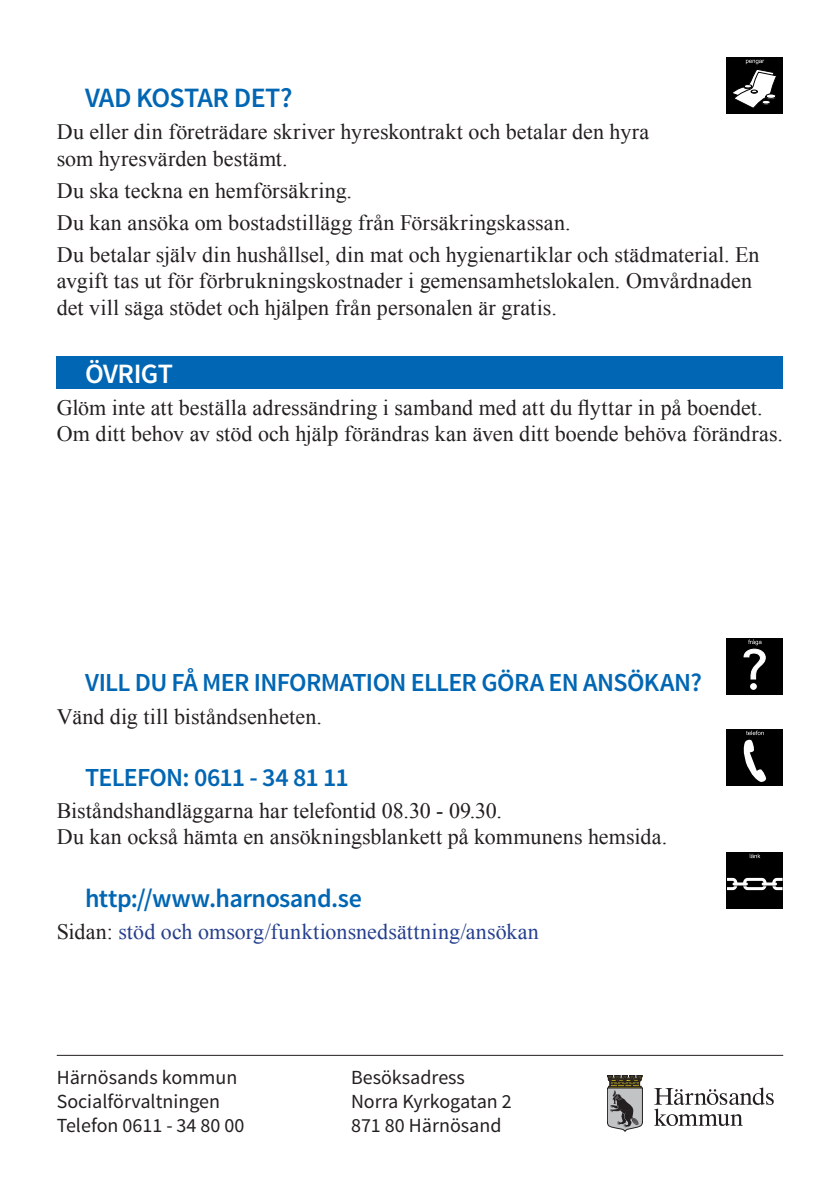
<style>
.page{position:relative;width:840px;height:1191px;background:#fff}
.page>*{position:absolute;margin:0;border:0;box-sizing:border-box;transform-origin:0 0}
.Rubrik_2{font:600 28px "Source Sans Pro";letter-spacing:-.025em;color:#0166b3}
.Rubrik_1{font:600 28px "Source Sans Pro";letter-spacing:-.025em;color:#fff}
.Rubrik_1-2{font:600 26px "Source Sans Pro";letter-spacing:-.025em;color:#0166b3}
.Brödtext{font:22px/26.4px "Times New Roman";letter-spacing:.005em;color:#231f20}
.Brödtext-2{font:22px "Times New Roman";letter-spacing:.005em;color:#253f8e}
.t1{font:20px "Source Sans Pro";color:#231f20}
.s1{color:#231f20}
</style>
<div class="page">
<div style="left:57px;top:356px;width:725px;height:32px;background:#0166b3"></div>
<div style="left:726px;top:57px;width:56px;height:56px;background:#000"></div>
<svg style="left:733px;top:60px;width:43px;height:48px"></svg>
<div style="left:726px;top:638px;width:56px;height:56px;background:#000"></div>
<svg style="left:743px;top:639px;width:22px;height:50px"></svg>
<div style="left:726px;top:729px;width:56px;height:56px;background:#000"></div>
<svg style="left:743px;top:730px;width:22px;height:52px"></svg>
<div style="left:726px;top:852px;width:56px;height:56px;background:#000"></div>
<svg style="left:727px;top:877px;width:55px;height:14px"></svg>
<svg style="left:749px;top:853px;width:11px;height:5px"></svg>
<svg style="left:607px;top:1075px;width:35px;height:56px;background:#84827d"></svg>
<svg style="left:654px;top:1087px;width:119px;height:39px"></svg>
<hr style="left:57px;top:1054px;width:725px;height:1px;background:#231f20">
<p class="Rubrik_2" style="left:85px;top:80px;width:209px">VAD KOSTAR DET?</p>
<p class="Brödtext" style="left:57px;top:118px;width:593px">Du eller din företrädare skriver hyreskontrakt och betalar den hyra som hyresvärden bestämt.</p>
<p class="Brödtext" style="left:57px;top:177px;width:296px">Du ska teckna en hemförsäkring.</p>
<p class="Brödtext" style="left:57px;top:209px;width:515px">Du kan ansöka om bostadstillägg från Försäkringskassan.</p>
<p class="Brödtext" style="left:57px;top:241px;width:704px">Du betalar själv din hushållsel, din mat och hygienartiklar och städmaterial. En avgift tas ut för förbrukningskostnader i gemensamhetslokalen. Omvårdnaden det vill säga stödet och hjälpen från personalen är gratis.</p>
<p class="Rubrik_1" style="left:85px;top:356px;width:89px">ÖVRIGT</p>
<p class="Brödtext" style="left:57px;top:394px;width:707px">Glöm inte att beställa adressändring i samband med att du flyttar in på boendet.</p>
<p class="Brödtext" style="left:57px;top:420px;width:727px">Om ditt behov av stöd och hjälp förändras kan även ditt boende behöva förändras.</p>
<p class="Rubrik_1-2" style="left:85px;top:666px;width:618px">VILL DU FÅ MER INFORMATION ELLER GÖRA EN ANSÖKAN?</p>
<p class="Brödtext" style="left:57px;top:702px;width:267px">Vänd dig till biståndsenheten.</p>
<p class="Rubrik_1-2" style="left:85px;top:761px;width:265px">TELEFON: 0611 - 34 81 11</p>
<p class="Brödtext" style="left:57px;top:797px;width:446px">Biståndshandläggarna har telefontid 08.30 - 09.30.</p>
<p class="Brödtext" style="left:57px;top:823px;width:611px">Du kan också hämta en ansökningsblankett på kommunens hemsida.</p>
<p class="Rubrik_1-2" style="left:85px;top:882px;width:278px">http://www.harnosand.se</p>
<p class="Brödtext-2" style="left:57px;top:916px;width:483px"><span class="s1">Sidan:</span> stöd och omsorg/funktionsnedsättning/ansökan</p>
<p class="t1" style="left:57px;top:1065px;width:182px">Härnösands kommun</p>
<p class="t1" style="left:351px;top:1065px;width:115px">Besöksadress</p>
<p class="t1" style="left:57px;top:1089px;width:165px">Socialförvaltningen</p>
<p class="t1" style="left:351px;top:1089px;width:162px">Norra Kyrkogatan 2</p>
<p class="t1" style="left:57px;top:1113px;width:189px">Telefon 0611 - 34 80 00</p>
<p class="t1" style="left:351px;top:1113px;width:152px">871 80 Härnösand</p>
</div>
